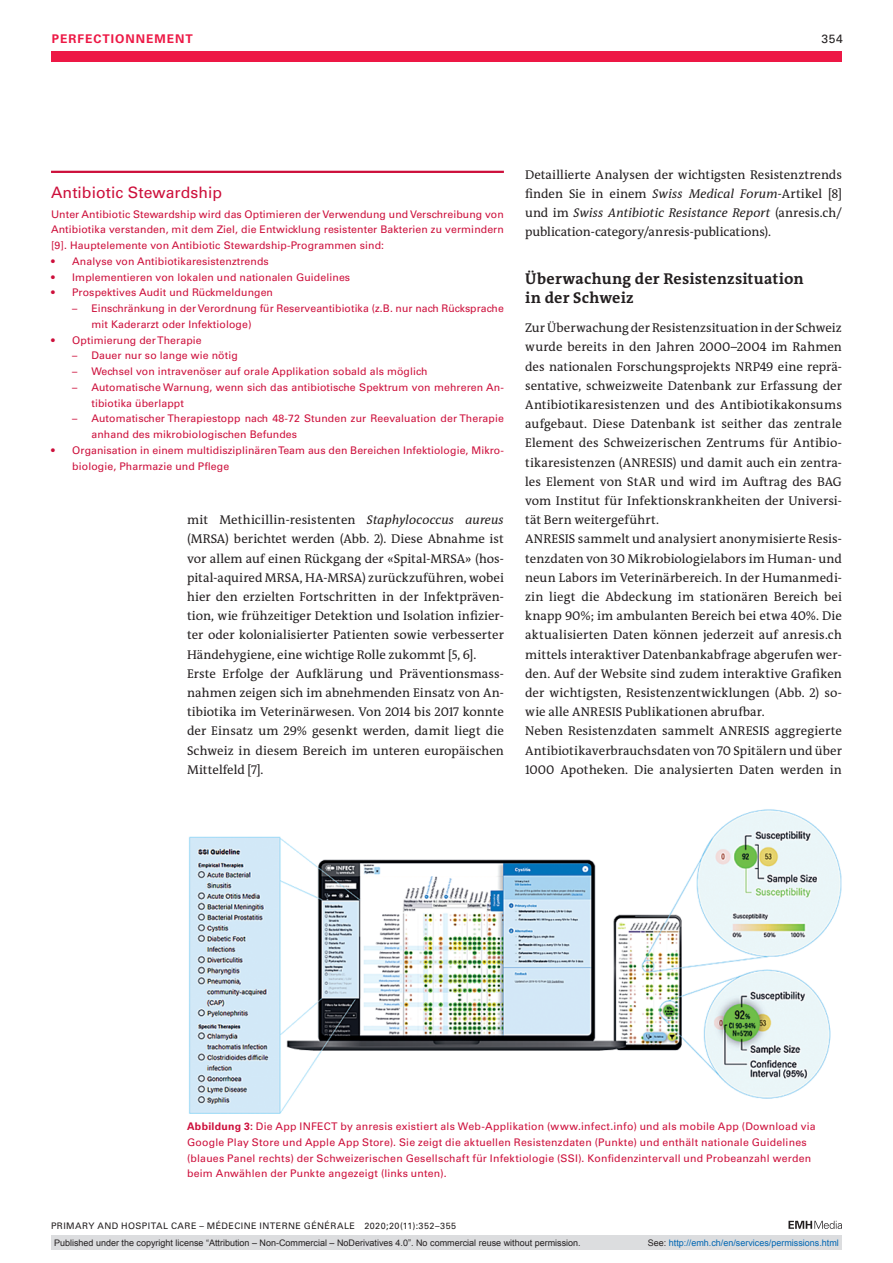
<style>
.page{position:relative;width:893px;height:1263px;background:#fff}
.page>*{position:absolute;margin:0;border:0;box-sizing:border-box;transform-origin:0 0}
.section-h1{font:700 15.75px/19.2px "The Antiqua B W7";letter-spacing:.015em;color:#231f20}
.boxed-title-line{font:15.75px "Univers LT Std";letter-spacing:.005em;color:#cd0f3b}
.section-pn{font:12.75px/19.2px "The Antiqua B W5 Plain";letter-spacing:.005em;color:#231f20;text-align:justify}
.t1{font:700 12px "Univers LT Std";color:#ed1845}
.t2{font:12px "Univers LT Std";color:#231f20}
.boxed-text{font:10.5px/15.8px "Univers LT Std";letter-spacing:.01em;color:#cd0f3b}
.fig-caption{font:10.5px/15.8px "Univers LT Std";letter-spacing:.02em;color:#cd0f3b}
.t3{font:9px "Arial";color:#231f20}
.t4{font:9px "Univers LT Std";letter-spacing:.05em;color:#231f20}
.t5{font:9px "Arial";color:#0066b3}
.s1{font-style:italic}
.s2{font-weight:700}
.s3{color:#231f20}
</style>
<div class="page">
<div style="left:51px;top:51px;width:791px;height:11px;background:#ed1845"></div>
<svg style="left:788px;top:1221px;width:54px;height:8px"></svg>
<hr style="left:51px;top:171px;width:453px;height:2px;background:#cd0f3b">
<img style="left:189px;top:809px;width:653px;height:305px">
<div style="left:51px;top:1235px;width:791px;height:15px;background:#dcdddf"></div>
<p class="t1" style="left:52px;top:31px;width:18px">PERFECTIONNEMENT</p>
<p class="t2" style="left:821px;top:31px;width:23px">354</p>
<p class="boxed-title-line" style="left:51px;top:184px;width:172px">Antibiotic Stewardship</p>
<p class="boxed-text" style="left:51px;top:206px;width:454px;text-align:justify">Unter Antibiotic Stewardship wird das Optimieren der Verwendung und Verschreibung von Antibiotika verstanden, mit dem Ziel, die Entwicklung resistenter Bakterien zu vermindern [9]. Hauptelemente von Antibiotic Stewardship-Programmen sind:</p>
<p class="boxed-text" style="left:51px;top:253px;width:219px">• Analyse von Antibiotikaresistenztrends</p>
<p class="boxed-text" style="left:51px;top:269px;width:301px">• Implementieren von lokalen und nationalen Guidelines</p>
<p class="boxed-text" style="left:51px;top:285px;width:224px">• Prospektives Audit und Rückmeldungen</p>
<p class="boxed-text" style="left:91px;top:301px;width:414px;text-indent:-19px">– Einschränkung in der Verordnung für Reserveantibiotika (z.B. nur nach Rücksprache mit Kaderarzt oder Infektiologe)</p>
<p class="boxed-text" style="left:51px;top:332px;width:152px">• Optimierung der Therapie</p>
<p class="boxed-text" style="left:72px;top:348px;width:167px">– Dauer nur so lange wie nötig</p>
<p class="boxed-text" style="left:72px;top:364px;width:357px">– Wechsel von intravenöser auf orale Applikation sobald als möglich</p>
<p class="boxed-text" style="left:91px;top:379px;width:414px;text-indent:-19px">– Automatische Warnung, wenn sich das antibiotische Spektrum von mehreren An&shy;tibiotika überlappt</p>
<p class="boxed-text" style="left:91px;top:411px;width:414px;text-indent:-19px">– Automatischer Therapiestopp nach 48-72 Stunden zur Reevaluation der Therapie anhand des mikrobiologischen Befundes</p>
<p class="boxed-text" style="left:72px;top:442px;width:433px;text-indent:-21px">• Organisation in einem multidisziplinären Team aus den Bereichen Infektiologie, Mikro&shy;biologie, Pharmazie und Pflege</p>
<p class="section-pn" style="left:187px;top:510px;width:318px">mit Methicillin-resistenten <span class="s1">Staphylococcus aureus </span>(MRSA) berichtet werden (Abb. 2). Diese Abnahme ist vor allem auf einen Rückgang der «Spital-MRSA» (hos&shy;pital-aquired MRSA, HA-MRSA) zurückzuführen, wobei hier den erzielten Fortschritten in der Infektpräven&shy;tion, wie frühzeitiger Detektion und Isolation infizier&shy;ter oder kolonialisierter Patienten sowie verbesserter Händehygiene, eine wichtige Rolle zukommt [5, 6].</p>
<p class="section-pn" style="left:187px;top:664px;width:318px">Erste Erfolge der Aufklärung und Präventionsmass&shy;nahmen zeigen sich im abnehmenden Einsatz von An&shy;tibiotika im Veterinärwesen. Von 2014 bis 2017 konnte der Einsatz um 29% gesenkt werden, damit liegt die Schweiz in diesem Bereich im unteren europäischen Mittelfeld [7].</p>
<p class="section-pn" style="left:525px;top:165px;width:318px">Detaillierte Analysen der wichtigsten Resistenztrends finden Sie in einem <span class="s1">Swiss Medical Forum-</span>Artikel [8] und im <span class="s1">Swiss Antibiotic Resistance Report</span> (anresis.ch/ publication-category/anresis-publications).</p>
<p class="section-h1" style="left:525px;top:269px;width:280px">Überwachung der Resistenzsituation in der Schweiz</p>
<p class="section-pn" style="left:525px;top:318px;width:318px">Zur Überwachung der Resistenzsituation in der Schweiz wurde bereits in den Jahren 2000–2004 im Rahmen des nationalen Forschungsprojekts NRP49 eine reprä&shy;sentative, schweizweite Datenbank zur Erfassung der Antibiotikaresistenzen und des Antibiotikakonsums aufgebaut. Diese Datenbank ist seither das zentrale Element des Schweizerischen Zentrums für Antibio&shy;tikaresistenzen (ANRESIS) und damit auch ein zentra&shy;les Element von StAR und wird im Auftrag des BAG vom Institut für Infektionskrankheiten der Universi&shy;tät Bern weitergeführt.</p>
<p class="section-pn" style="left:525px;top:530px;width:318px">ANRESIS sammelt und analysiert anonymisierte Resis&shy;tenzdaten von 30 Mikrobiologielabors im Human- und neun Labors im Veterinärbereich. In der Humanmedi&shy;zin liegt die Abdeckung im stationären Bereich bei knapp 90%; im ambulanten Bereich bei etwa 40%. Die aktualisierten Daten können jederzeit auf anresis.ch mittels interaktiver Datenbankabfrage abgerufen wer&shy;den. Auf der Website sind zudem interaktive Grafiken der wichtigsten, Resistenzentwicklungen (Abb. 2) so&shy;wie alle ANRESIS Publikationen abrufbar.</p>
<p class="section-pn" style="left:525px;top:722px;width:318px">Neben Resistenzdaten sammelt ANRESIS aggregierte Antibiotikaverbrauchsdaten von 70 Spitälern und über 1000 Apotheken. Die analysierten Daten werden in</p>
<p class="fig-caption" style="left:187px;top:1118px;width:630px"><span class="s2">ABBILDUNG 3:</span> Die App INFECT by anresis existiert als Web-Applikation (www.infect.info) und als mobile App (Download via Google Play Store und Apple App Store). Sie zeigt die aktuellen Resistenzdaten (Punkte) und enthält nationale Guidelines (blaues Panel rechts) der Schweizerischen Gesellschaft für Infektiologie (SSI). Konfidenzintervall und Probeanzahl werden beim Anwählen der Punkte angezeigt (links unten).</p>
<p class="t4" style="left:51px;top:1220px;width:407px">PRIMARY AND HOSPITAL CARE – MÉDECINE INTERNE GÉNÉRALE 2020;20(11):352–355</p>
<p class="t3" style="left:54px;top:1237px;width:528px">Published under the copyright license “Attribution – Non-Commercial – NoDerivatives 4.0”. No commercial reuse without permission.</p>
<p class="t5" style="left:648px;top:1237px;width:193px"><span class="s3">See:</span> http://emh.ch/en/services/permissions.html</p>
</div>
